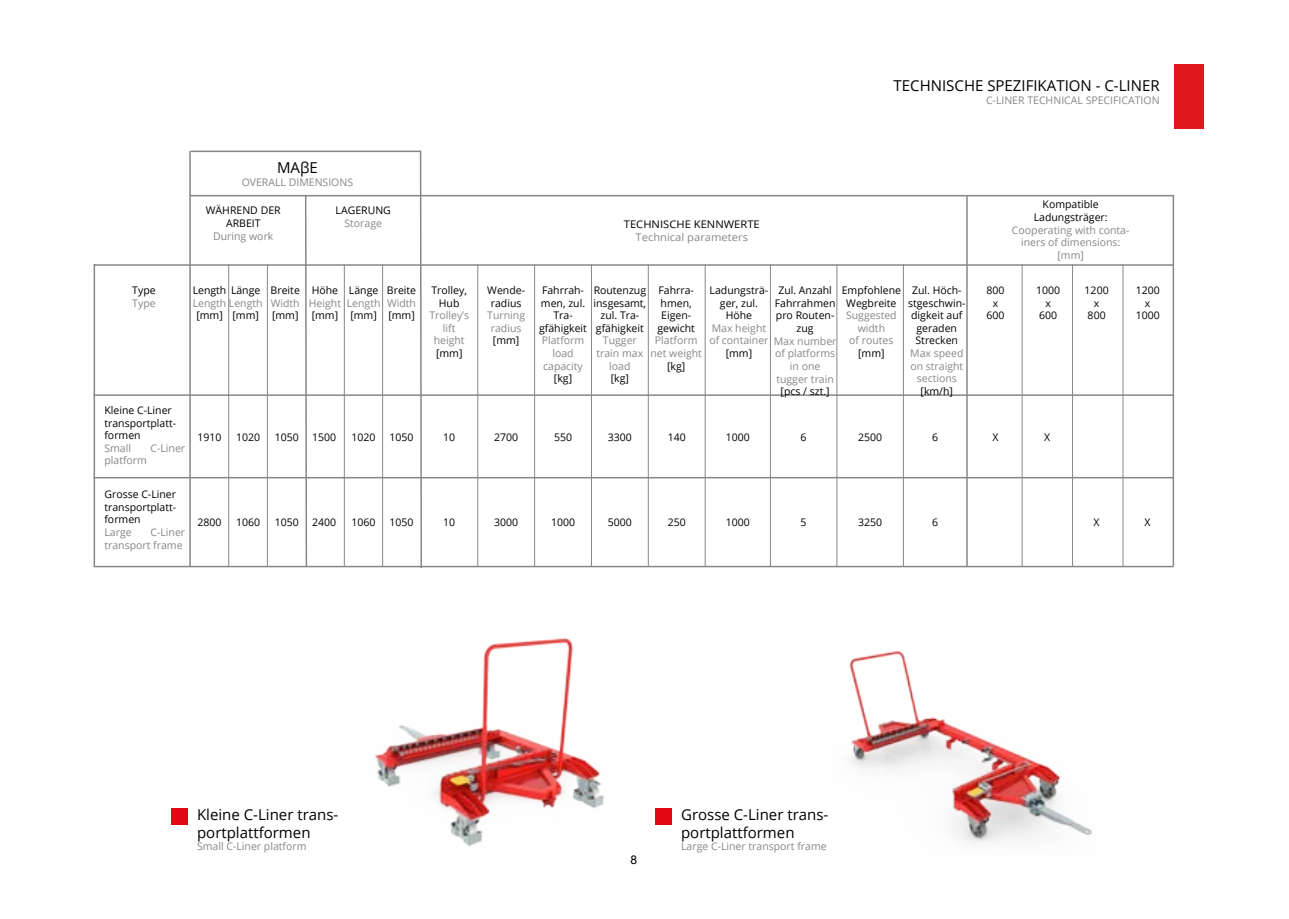
<style>
.page{position:relative;width:1289px;height:919px;background:#fff}
.page>*{position:absolute;margin:0;border:0;box-sizing:border-box;transform-origin:0 0}
.t1{font:15px/18px "Open Sans";color:#000}
.t2{font:12px "Arial";color:#000}
.t3{font:10.5px/12.6px "Open Sans";color:#000;text-align:center}
.t4{font:10.5px/12.6px "Open Sans";color:#878787;text-align:center}
.t5{font:10.5px "Open Sans";color:#000;scale:1.07 1}
.t6{font:10.5px "Open Sans";color:#878787;scale:1.07 1}
</style>
<div class="page">
<hr style="left:190px;top:195px;width:984px;height:1px;background:#878787">
<hr style="left:189px;top:151px;width:2px;height:415px;background:#878787">
<hr style="left:94px;top:264px;width:1px;height:302px;background:#878787">
<svg style="left:304px;top:196px;width:4px;height:372px"></svg>
<svg style="left:419px;top:150px;width:4px;height:418px"></svg>
<hr style="left:191px;top:151px;width:230px;height:1px;background:#878787">
<hr style="left:94px;top:264px;width:1079px;height:2px;background:#878787">
<hr style="left:94px;top:394px;width:1079px;height:2px;background:#878787">
<hr style="left:94px;top:565px;width:1079px;height:2px;background:#878787">
<hr style="left:94px;top:477px;width:1079px;height:1px;background:#878787">
<hr style="left:228px;top:264px;width:1px;height:302px;background:#878787">
<hr style="left:267px;top:264px;width:1px;height:302px;background:#878787">
<hr style="left:344px;top:264px;width:1px;height:302px;background:#878787">
<hr style="left:382px;top:264px;width:1px;height:302px;background:#878787">
<hr style="left:477px;top:264px;width:1px;height:302px;background:#878787">
<hr style="left:534px;top:264px;width:1px;height:302px;background:#878787">
<hr style="left:648px;top:264px;width:1px;height:302px;background:#878787">
<hr style="left:591px;top:264px;width:1px;height:302px;background:#878787">
<hr style="left:704px;top:264px;width:1px;height:302px;background:#878787">
<hr style="left:770px;top:264px;width:1px;height:302px;background:#878787">
<hr style="left:836px;top:264px;width:1px;height:302px;background:#878787">
<hr style="left:903px;top:264px;width:1px;height:302px;background:#878787">
<hr style="left:1021px;top:264px;width:1px;height:302px;background:#878787">
<hr style="left:966px;top:196px;width:1px;height:370px;background:#878787">
<hr style="left:1172px;top:196px;width:2px;height:370px;background:#878787">
<hr style="left:1072px;top:264px;width:1px;height:302px;background:#878787">
<hr style="left:1122px;top:264px;width:1px;height:302px;background:#878787">
<div style="left:171px;top:808px;width:16px;height:16px;background:#e30613"></div>
<div style="left:655px;top:808px;width:16px;height:16px;background:#e30613"></div>
<div style="left:1174px;top:64px;width:29px;height:64px;background:#e0181c"></div>
<img style="left:374px;top:638px;width:231px;height:208px">
<img style="left:849px;top:651px;width:244px;height:193px">
<h1 class="t1" style="left:893px;top:76px;width:267px">TECHNISCHE SPEZIFIKATION - C-LINER</h1>
<p class="t4" style="left:986px;top:93px;width:175px">C-LINER TECHNICAL SPECIFICATION</p>
<h1 class="t1" style="left:277px;top:158px;width:42px">MAβE</h1>
<p class="t4" style="left:242px;top:175px;width:113px">OVERALL DIMENSIONS</p>
<p class="t3" style="left:206px;top:204px;width:76px">WÄHREND DER<br>ARBEIT</p>
<p class="t4" style="left:213px;top:229px;width:62px">During work</p>
<p class="t3" style="left:335px;top:204px;width:57px">LAGERUNG</p>
<p class="t4" style="left:344px;top:217px;width:39px">Storage</p>
<p class="t5" style="left:624px;top:217px;width:129px">TECHNISCHE KENNWERTE</p>
<p class="t6" style="left:635px;top:229px;width:107px">Technical parameters</p>
<p class="t3" style="left:1033px;top:198px;width:75px">Kompatible<br>Ladungsträger:</p>
<p class="t4" style="left:1011px;top:223px;width:119px">Cooperating with conta&shy;iners of dimensions: [mm]</p>
<p class="t3" style="left:132px;top:283px;width:25px">Type</p>
<p class="t4" style="left:132px;top:296px;width:25px">Type</p>
<p class="t3" style="left:193px;top:283px;width:69px">Length Länge</p>
<p class="t4" style="left:193px;top:296px;width:71px">Length Length</p>
<p class="t3" style="left:196px;top:309px;width:28px">[mm]</p>
<p class="t3" style="left:232px;top:309px;width:28px">[mm]</p>
<p class="t3" style="left:271px;top:283px;width:31px">Breite</p>
<p class="t4" style="left:271px;top:296px;width:30px">Width</p>
<p class="t3" style="left:272px;top:309px;width:28px">[mm]</p>
<p class="t3" style="left:312px;top:283px;width:28px">Höhe</p>
<p class="t4" style="left:309px;top:296px;width:34px">Height</p>
<p class="t3" style="left:312px;top:309px;width:28px">[mm]</p>
<p class="t3" style="left:387px;top:283px;width:31px">Breite</p>
<p class="t4" style="left:387px;top:296px;width:30px">Width</p>
<p class="t3" style="left:388px;top:309px;width:28px">[mm]</p>
<p class="t3" style="left:349px;top:283px;width:31px">Länge</p>
<p class="t4" style="left:347px;top:296px;width:35px">Length</p>
<p class="t3" style="left:350px;top:309px;width:28px">[mm]</p>
<p class="t3" style="left:431px;top:283px;width:37px">Trolley,<br>Hub</p>
<p class="t4" style="left:429px;top:309px;width:41px">Trolley’s lift height</p>
<p class="t3" style="left:436px;top:346px;width:28px">[mm]</p>
<p class="t3" style="left:104px;top:403px;width:73px;text-align:left">Kleine C-Liner transportplatt&shy;formen</p>
<p class="t4" style="left:104px;top:441px;width:28px">Small</p>
<p class="t4" style="left:150px;top:441px;width:36px">C-Liner</p>
<p class="t4" style="left:104px;top:454px;width:44px">platform</p>
<p class="t3" style="left:104px;top:487px;width:73px;text-align:justify">Grosse C-Liner transportplatt&shy;formen</p>
<p class="t4" style="left:104px;top:525px;width:29px">Large</p>
<p class="t4" style="left:104px;top:525px;width:82px;text-align:right">C-Liner transport frame</p>
<p class="t3" style="left:197px;top:430px;width:26px">1910</p>
<p class="t3" style="left:197px;top:515px;width:26px">2800</p>
<p class="t3" style="left:236px;top:430px;width:26px">1020</p>
<p class="t3" style="left:236px;top:515px;width:26px">1060</p>
<p class="t3" style="left:275px;top:430px;width:26px">1050</p>
<p class="t3" style="left:312px;top:430px;width:26px">1500</p>
<p class="t3" style="left:275px;top:515px;width:26px">1050</p>
<p class="t3" style="left:312px;top:515px;width:26px">2400</p>
<p class="t3" style="left:351px;top:430px;width:26px">1020</p>
<p class="t3" style="left:389px;top:430px;width:26px">1050</p>
<p class="t3" style="left:351px;top:515px;width:26px">1060</p>
<p class="t3" style="left:389px;top:515px;width:26px">1050</p>
<p class="t3" style="left:443px;top:430px;width:14px">10</p>
<p class="t3" style="left:443px;top:515px;width:14px">10</p>
<p class="t3" style="left:487px;top:283px;width:39px">Wende&shy;radius</p>
<p class="t4" style="left:487px;top:309px;width:39px">Turning radius</p>
<p class="t3" style="left:493px;top:334px;width:28px">[mm]</p>
<p class="t3" style="left:494px;top:430px;width:26px">2700</p>
<p class="t3" style="left:539px;top:283px;width:49px">Fahrrah&shy;men, zul.<br>Tra&shy;gfähigkeit</p>
<p class="t4" style="left:542px;top:334px;width:44px">Platform load capacity</p>
<p class="t3" style="left:554px;top:372px;width:20px">[kg]</p>
<p class="t3" style="left:657px;top:283px;width:39px">Fahrra&shy;hmen,<br>Eigen&shy;gewicht</p>
<p class="t4" style="left:650px;top:334px;width:53px">Platform net weight</p>
<p class="t3" style="left:667px;top:359px;width:20px">[kg]</p>
<p class="t3" style="left:593px;top:283px;width:54px">Routenzug insgesamt, zul. Tra&shy;gfähigkeit</p>
<p class="t4" style="left:596px;top:334px;width:48px">Tugger train max load</p>
<p class="t3" style="left:610px;top:372px;width:20px">[kg]</p>
<p class="t3" style="left:841px;top:283px;width:61px">Empfohlene<br>Wegbreite</p>
<p class="t4" style="left:846px;top:309px;width:52px">Suggested width<br>of routes</p>
<p class="t3" style="left:858px;top:346px;width:28px">[mm]</p>
<p class="t3" style="left:709px;top:283px;width:60px">Ladungsträ&shy;ger, zul.<br>Höhe</p>
<p class="t4" style="left:709px;top:321px;width:61px;text-align:left">Max height of container</p>
<p class="t3" style="left:725px;top:346px;width:28px">[mm]</p>
<p class="t3" style="left:774px;top:284px;width:62px">Zul. Anzahl<br>Fahrrahmen pro Routen&shy;zug</p>
<p class="t4" style="left:773px;top:334px;width:64px">Max number of platforms in one tugger train</p>
<p class="t3" style="left:780px;top:385px;width:51px">[pcs / szt.]</p>
<p class="t3" style="left:908px;top:283px;width:59px">Zul. Höch&shy;stgeschwin&shy;digkeit auf geraden<br>Strecken</p>
<p class="t4" style="left:910px;top:346px;width:55px">Max speed on straight sections</p>
<p class="t3" style="left:920px;top:384px;width:34px">[km/h]</p>
<p class="t3" style="left:986px;top:283px;width:20px">800 x<br>600</p>
<p class="t3" style="left:1036px;top:283px;width:26px">1000 x<br>600</p>
<p class="t3" style="left:1084px;top:283px;width:26px">1200 x<br>800</p>
<p class="t3" style="left:1135px;top:283px;width:26px">1200 x<br>1000</p>
<p class="t3" style="left:554px;top:430px;width:20px">550</p>
<p class="t3" style="left:608px;top:430px;width:26px">3300</p>
<p class="t3" style="left:667px;top:430px;width:20px">140</p>
<p class="t3" style="left:725px;top:430px;width:26px">1000</p>
<p class="t3" style="left:800px;top:430px;width:8px">6</p>
<p class="t3" style="left:858px;top:430px;width:26px">2500</p>
<p class="t3" style="left:932px;top:430px;width:8px">6</p>
<p class="t3" style="left:992px;top:430px;width:8px">X</p>
<p class="t3" style="left:1044px;top:430px;width:8px">X</p>
<p class="t3" style="left:494px;top:515px;width:26px">3000</p>
<p class="t3" style="left:551px;top:515px;width:26px">1000</p>
<p class="t3" style="left:608px;top:515px;width:26px">5000</p>
<p class="t3" style="left:667px;top:515px;width:20px">250</p>
<p class="t3" style="left:725px;top:515px;width:26px">1000</p>
<p class="t3" style="left:800px;top:515px;width:8px">5</p>
<p class="t3" style="left:858px;top:515px;width:26px">3250</p>
<p class="t3" style="left:932px;top:515px;width:8px">6</p>
<p class="t3" style="left:1093px;top:515px;width:8px">X</p>
<p class="t3" style="left:1144px;top:515px;width:8px">X</p>
<h1 class="t1" style="left:197px;top:805px;width:143px">Kleine C-Liner trans&shy;portplattformen</h1>
<p class="t4" style="left:197px;top:840px;width:111px">Small C-Liner platform</p>
<p class="t2" style="left:630px;top:851px;width:8px">8</p>
<h1 class="t1" style="left:681px;top:805px;width:149px">Grosse C-Liner trans&shy;portplattformen</h1>
<p class="t4" style="left:681px;top:840px;width:147px">Large C-Liner transport frame</p>
</div>
